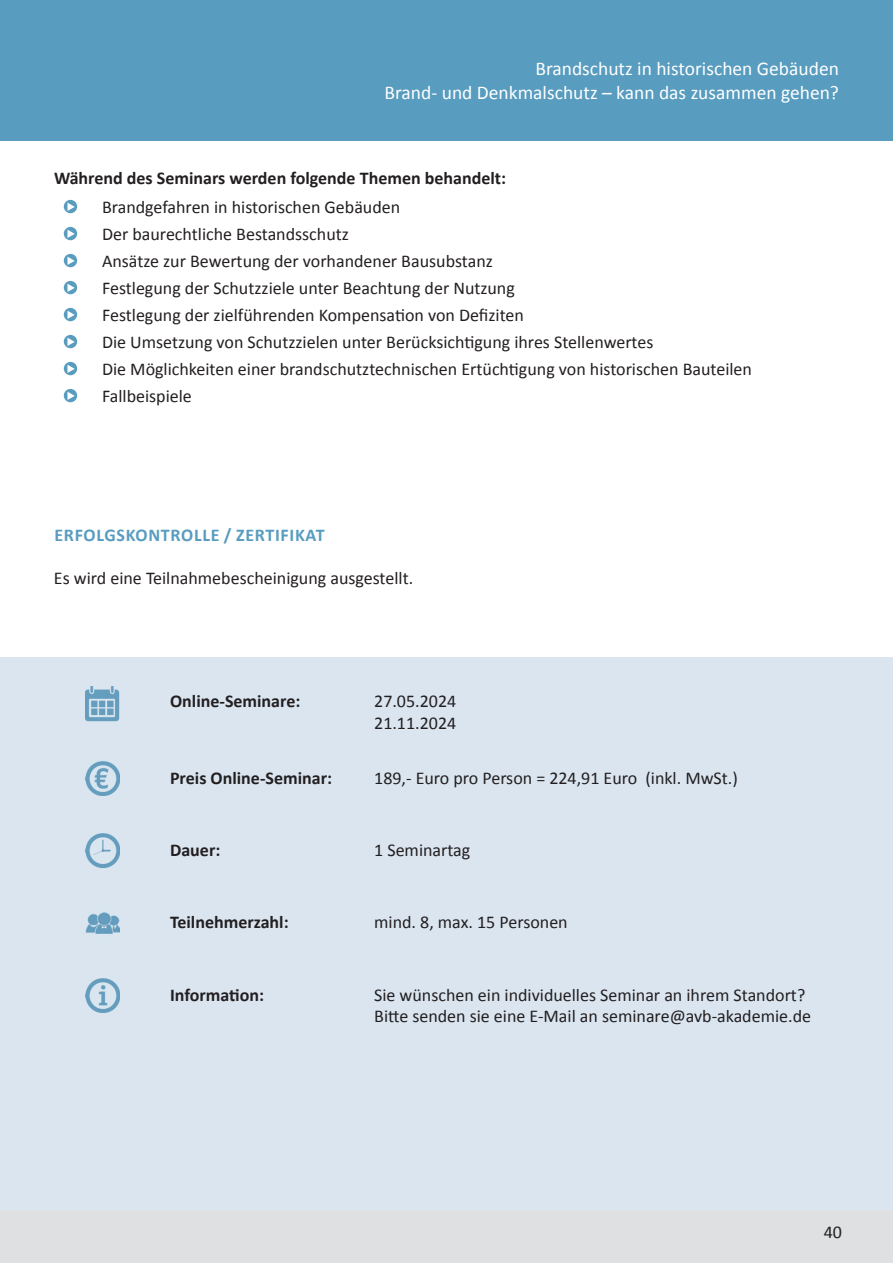
<style>
.page{position:relative;width:893px;height:1263px;background:#fff}
.page>*{position:absolute;margin:0;border:0;box-sizing:border-box;transform-origin:0 0}
.t1{font:19.5px/23.4px "Calibri";color:#fff;text-align:right}
.t2{font:18px/27px "Calibri";color:#231f20}
.t3{font:700 18px "Calibri";color:#231f20}
.t4{font:700 18px "Calibri";letter-spacing:.04em;color:#589cbf}
</style>
<div class="page">
<div style="left:0;top:0;width:893px;height:140px;background:#589cbf"></div>
<div style="left:0;top:1210px;width:893px;height:53px;background:#dee0e1"></div>
<div style="left:0;top:657px;width:893px;height:553px;background:#dae5f0"></div>
<img style="left:85px;top:686px;width:34px;height:35px">
<img style="left:86px;top:761px;width:34px;height:35px">
<img style="left:86px;top:833px;width:34px;height:35px">
<img style="left:86px;top:912px;width:34px;height:22px">
<img style="left:86px;top:978px;width:34px;height:35px">
<svg style="left:64px;top:227px;width:13px;height:13px"></svg>
<svg style="left:68px;top:230px;width:7px;height:8px"></svg>
<svg style="left:64px;top:281px;width:13px;height:13px"></svg>
<svg style="left:68px;top:284px;width:7px;height:8px"></svg>
<svg style="left:64px;top:308px;width:13px;height:13px"></svg>
<svg style="left:68px;top:311px;width:7px;height:8px"></svg>
<svg style="left:64px;top:254px;width:13px;height:13px"></svg>
<svg style="left:68px;top:257px;width:7px;height:8px"></svg>
<svg style="left:64px;top:335px;width:13px;height:13px"></svg>
<svg style="left:68px;top:338px;width:7px;height:8px"></svg>
<svg style="left:64px;top:200px;width:13px;height:13px"></svg>
<svg style="left:68px;top:203px;width:7px;height:8px"></svg>
<svg style="left:64px;top:362px;width:13px;height:13px"></svg>
<svg style="left:68px;top:365px;width:7px;height:8px"></svg>
<svg style="left:64px;top:389px;width:13px;height:13px"></svg>
<svg style="left:68px;top:392px;width:7px;height:8px"></svg>
<p class="t1" style="left:385px;top:56px;width:456px">Brandschutz in historischen gebäuden<br>Brand- und denkmalschutz – kann das zusammen gehen?</p>
<p class="t3" style="left:54px;top:165px;width:454px">Während des Seminars werden folgende Themen behandelt:</p>
<p class="t2" style="left:102px;top:193px;width:651px">Brandgefahren in historischen gebäuden<br>Der baurechtliche Bestandsschutz<br>ansätze zur Bewertung der vorhandener Bausubstanz<br>festlegung der Schutzziele unter Beachtung der nutzung<br>festlegung der zielführenden kompensation von defiziten<br>die umsetzung von Schutzzielen unter Berücksichtigung ihres Stellenwertes<br>die Möglichkeiten einer brandschutztechnischen Ertüchtigung von historischen Bauteilen fallbeispiele</p>
<p class="t4" style="left:54px;top:522px;width:272px">ERFOLGSKONTROLLE / ZERTIFIKAT</p>
<p class="t2" style="left:54px;top:564px;width:361px">Es wird eine teilnahmebescheinigung ausgestellt.</p>
<p class="t3" style="left:170px;top:688px;width:132px">Online-Seminare:</p>
<p class="t2" style="left:374px;top:690px;width:84px;line-height:21.6px">27.05.2024<br>21.11.2024</p>
<p class="t3" style="left:170px;top:765px;width:163px">Preis Online-Seminar:</p>
<p class="t2" style="left:374px;top:763px;width:365px">189,- Euro pro Person = 224,91 Euro (inkl. MwSt.)</p>
<p class="t3" style="left:170px;top:837px;width:52px">Dauer:</p>
<p class="t2" style="left:374px;top:836px;width:98px">1 Seminartag</p>
<p class="t3" style="left:170px;top:909px;width:120px">Teilnehmerzahl:</p>
<p class="t2" style="left:374px;top:908px;width:195px">mind. 8, max. 15 Personen</p>
<p class="t3" style="left:170px;top:982px;width:96px">Information:</p>
<p class="t2" style="left:374px;top:983px;width:438px;line-height:21.6px">Sie wünschen ein individuelles Seminar an ihrem Standort?<br>Bitte senden sie eine E-Mail an seminare@avb-akademie.de</p>
<p class="t2" style="left:824px;top:1218px;width:20px">40</p>
</div>
